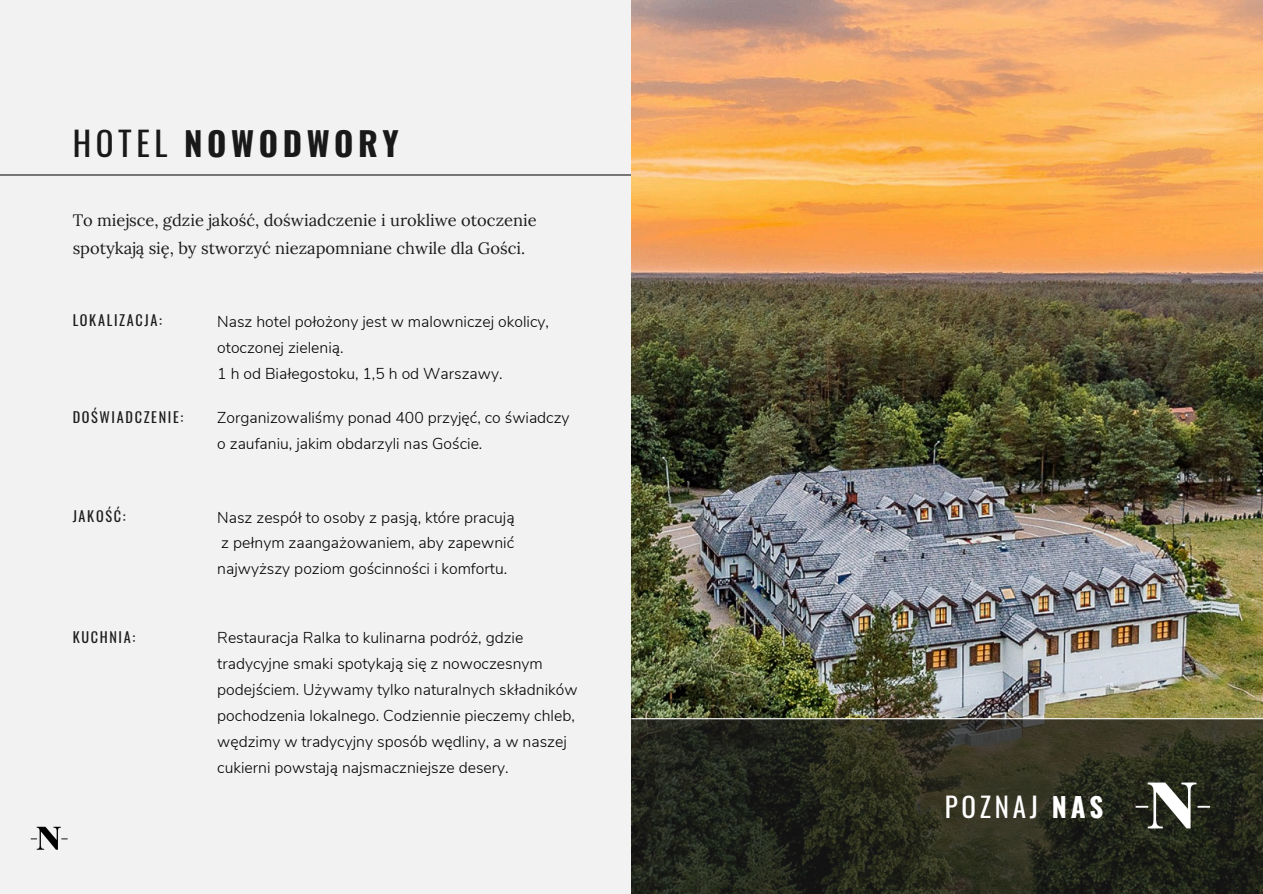
<style>
.page{position:relative;width:1263px;height:894px;background:#fff}
.page>*{position:absolute;margin:0;border:0;box-sizing:border-box;transform-origin:0 0}
.t1{font:700 33px "Oswald";letter-spacing:.14em;color:#191919}
.t2{font:27px "Oswald";letter-spacing:.14em;color:#fff}
.t3{font:16.5px/28.2px "Lora";color:#1c1c1c}
.t4{font:300 15.75px/25.8px "Nunito Sans";color:#000}
.t5{font:14.25px "Oswald";letter-spacing:.115em;color:#1c1c1c}
.s1{font-weight:400}
.s2{font-weight:700}
</style>
<div class="page">
<div style="left:0;top:0;width:1263px;height:893px;background:#f2f2f2"></div>
<hr style="left:0;top:174px;width:631px;height:1px;background:#191919">
<img style="left:631px;top:0;width:632px;height:718px">
<svg style="left:631px;top:719px;width:632px;height:174px;background:#292a1e"></svg>
<hr style="left:631px;top:718px;width:632px;height:1px;background:#fff">
<img style="left:1127px;top:759px;width:93px;height:93px">
<img style="left:30px;top:826px;width:38px;height:24px">
<p class="t1" style="left:73px;top:118px;width:328px"><span class="s1">HOTEL</span> NOWODWORY</p>
<h3 class="t3" style="left:73px;top:205px;width:465px">To miejsce, gdzie jakość, doświadczenie i urokliwe otoczenie spotykają się, by stworzyć niezapomniane chwile dla Gości.</h3>
<p class="t5" style="left:73px;top:309px;width:91px">LOKALIZACJA:</p>
<h3 class="t4" style="left:217px;top:308px;width:333px">Nasz hotel położony jest w malowniczej okolicy, otoczonej zielenią.<br>1 h od Białegostoku, 1,5 h od Warszawy.</h3>
<h3 class="t5" style="left:73px;top:406px;width:112px">DOŚWIADCZENIE:</h3>
<p class="t4" style="left:217px;top:405px;width:354px">Zorganizowaliśmy ponad 400 przyjęć, co świadczy o zaufaniu, jakim obdarzyli nas Goście.</p>
<p class="t5" style="left:73px;top:505px;width:54px">JAKOŚĆ:</p>
<p class="t5" style="left:73px;top:625px;width:64px">KUCHNIA:</p>
<h3 class="t4" style="left:217px;top:504px;width:299px;text-align:justify">Nasz zespół to osoby z pasją, które pracują z pełnym zaangażowaniem, aby zapewnić najwyższy poziom gościnności i komfortu.</h3>
<h3 class="t4" style="left:217px;top:625px;width:362px">Restauracja Ralka to kulinarna podróż, gdzie tradycyjne smaki spotykają się z nowoczesnym podejściem. Używamy tylko naturalnych składników pochodzenia lokalnego. Codziennie pieczemy chleb, wędzimy w tradycyjny sposób wędliny, a w naszej cukierni powstają najsmaczniejsze desery.</h3>
<p class="t2" style="left:945px;top:785px;width:160px">POZNAJ <span class="s2">NAS</span></p>
</div>
